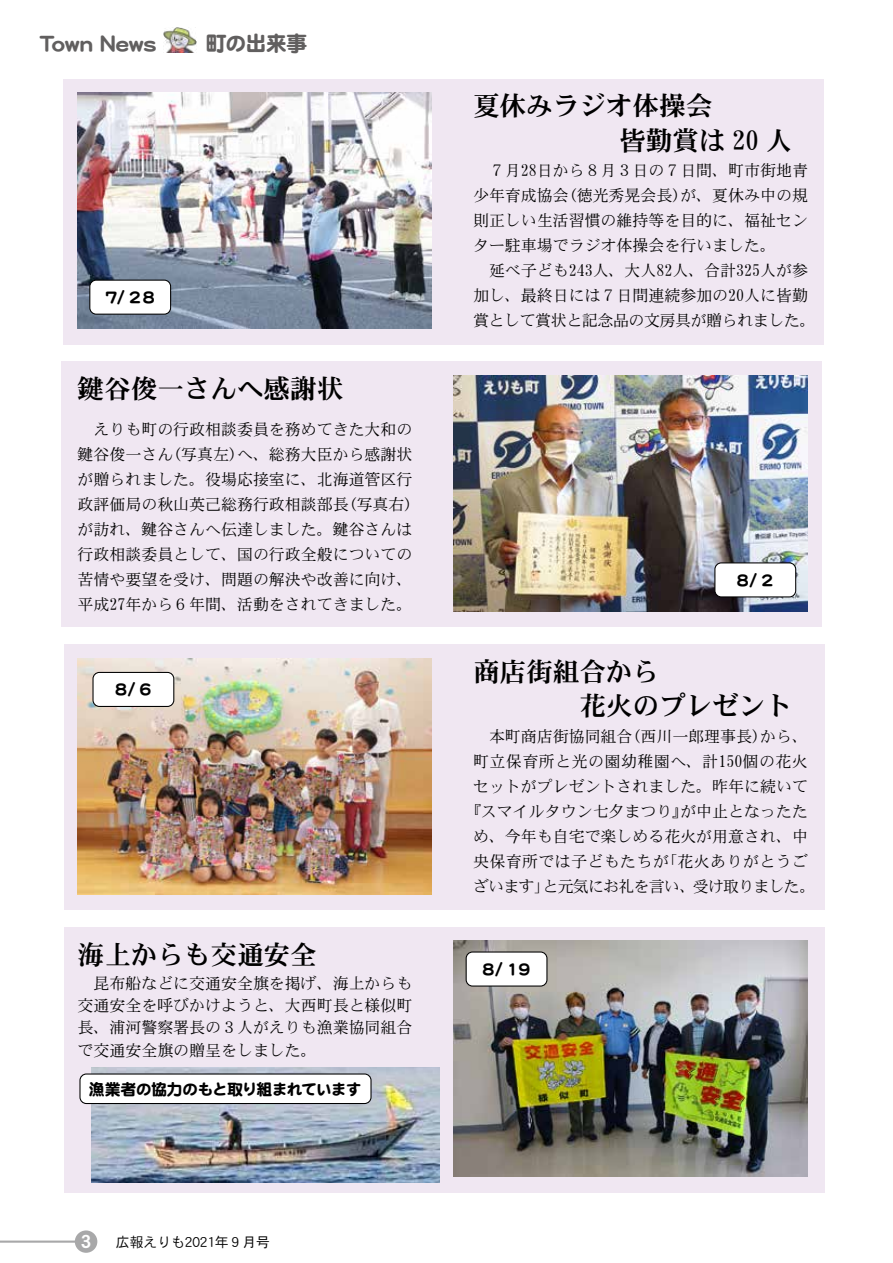
<style>
.page{position:relative;width:893px;height:1263px;background:#fff}
.page>*{position:absolute;margin:0;border:0;box-sizing:border-box;transform-origin:0 0}
.t1{font:26.55px/34.5px "DFHS Mincho W7 WIN RKSJ H";color:#000}
.t2{font:21.3px "DF Maru Gothic SB WINP RKSJ H";letter-spacing:-.025em;color:#615f5f}
.t3{font:18px "DFHS Gothic W7 WINP RKSJ H";color:#fff}
.t4{font:15.9px/25px "DFHS Mincho W3 WIN RKSJ H";color:#000;text-align:right}
.t5{font:15.9px "DF Maru Gothic SB WINP RKSJ H";letter-spacing:-.06em;color:#000}
.t6{font:15.9px "DFHS Mincho W3 WIN RKSJ H";letter-spacing:.03em;color:#000}
.t7{font:15.9px "DFHS Mincho W3 WIN RKSJ H";letter-spacing:.025em;color:#000}
.t8{font:15.9px "DFHS Mincho W3 WIN RKSJ H";letter-spacing:-.05em;color:#000}
.t9{font:13.8px "DFHS Gothic W3 WINP RKSJ H";color:#000}
</style>
<div class="page">
<img style="left:164px;top:28px;width:32px;height:25px">
<div style="left:63px;top:79px;width:760px;height:265px;background:#f0e7f2"></div>
<img style="left:78px;top:92px;width:354px;height:236px">
<div style="left:90px;top:280px;width:81px;height:34px;background:#fff;border-radius:6px"></div>
<div style="left:89px;top:280px;width:82px;height:35px;border:1px solid #000;border-radius:6px"></div>
<div style="left:62px;top:361px;width:760px;height:266px;background:#f0e7f2"></div>
<img style="left:454px;top:375px;width:354px;height:236px">
<div style="left:715px;top:563px;width:81px;height:34px;background:#fff;border-radius:6px"></div>
<div style="left:714px;top:562px;width:82px;height:35px;border:1px solid #000;border-radius:6px"></div>
<div style="left:64px;top:644px;width:760px;height:266px;background:#f0e7f2"></div>
<img style="left:78px;top:658px;width:354px;height:236px">
<div style="left:93px;top:672px;width:81px;height:34px;background:#fff;border-radius:6px"></div>
<div style="left:92px;top:672px;width:82px;height:35px;border:1px solid #000;border-radius:6px"></div>
<div style="left:64px;top:927px;width:760px;height:266px;background:#f0e7f2"></div>
<img style="left:454px;top:941px;width:354px;height:236px">
<div style="left:466px;top:952px;width:81px;height:34px;background:#fff;border-radius:6px"></div>
<div style="left:466px;top:951px;width:81px;height:35px;border:1px solid #000;border-radius:6px"></div>
<img style="left:91px;top:1067px;width:349px;height:115px">
<div style="left:80px;top:1074px;width:291px;height:29px;background:#fff;border-radius:6px"></div>
<div style="left:79px;top:1073px;width:293px;height:31px;border:1px solid #000;border-radius:6px"></div>
<hr style="left:0;top:1240px;width:80px;height:3px;background:#a8a8a9">
<div style="left:75px;top:1230px;width:22px;height:23px;background:#a8a8a9;border-radius:50%"></div>
<h2 class="t2" style="left:39px;top:33px;width:270px">Town News　　町の出来事</h2>
<p class="t5" style="left:103px;top:289px;width:55px">７/ ２８</p>
<h1 class="t1" style="left:78px;top:371px;width:267px">鍵谷俊一さんへ感謝状</h1>
<p class="t4" style="left:78px;top:416px;width:336px">　えりも町の行政相談委員を務めてきた大和の（写真左へ）、総務大臣から感謝状</p>
<p class="t4" style="left:78px;top:441px;width:97px">鍵谷俊一さん</p>
<p class="t4" style="left:78px;top:466px;width:336px">が贈られました。役場応接室に、北海道管区行</p>
<p class="t4" style="left:341px;top:491px;width:81px">（写真右(</p>
<p class="t4" style="left:78px;top:491px;width:336px;text-align:left">政評価局の秋山英己総務行政相談部長<br>が訪れ、鍵谷さんへ伝達しました。鍵谷さんは行政相談委員として、国の行政全般についての苦情や要望を受け、問題の解決や改善に向け、平成27年から６年間、活動をされてきました。</p>
<p class="t5" style="left:113px;top:681px;width:42px">８/６</p>
<h1 class="t1" style="left:78px;top:937px;width:241px">海上からも交通安全</h1>
<p class="t4" style="left:78px;top:994px;width:336px;line-height:22.4px;text-align:justify">交通安全を呼びかけようと、大西町長と様似町長、浦河警察署長の３人がえりも漁業協同組合で交通安全旗の贈呈をしました。</p>
<p class="t5" style="left:89px;top:1081px;width:274px">漁業者の協力のもと取り組まれています</p>
<p class="t4" style="left:78px;top:970px;width:336px">　昆布船などに交通安全旗を掲げ、海上からも</p>
<p class="t3" style="left:81px;top:1233px;width:12px">3</p>
<p class="t9" style="left:116px;top:1235px;width:156px">広報えりも2021年９月号</p>
<h1 class="t1" style="left:619px;top:89px;width:174px;text-indent:-146px">夏休みラジオ体操会<br>皆勤賞は 20 人</h1>
<p class="t4" style="left:473px;top:158px;width:336px">　７月28日から８月３日の７日間、町市街地青（徳光秀晃会長が）、夏休み中の規</p>
<p class="t4" style="left:473px;top:183px;width:344px;text-align:left">少年育成協会<br>則正しい生活習慣の維持等を目的に、福祉センター駐車場でラジオ体操会を行いました。<br>　延べ子ども243人、大人82人、合計325人が参加し、最終日には７日間連続参加の20人に皆勤賞として賞状と記念品の文房具が贈られました。</p>
<p class="t5" style="left:735px;top:572px;width:42px">８/２</p>
<h1 class="t1" style="left:579px;top:654px;width:214px;text-indent:-106px">商店街組合から<br>花火のプレゼント</h1>
<p class="t4" style="left:760px;top:724px;width:49px">から、</p>
<p class="t4" style="left:473px;top:724px;width:161px">　本町商店街協同組合</p>
<p class="t6" style="left:473px;top:753px;width:336px">町立保育所と光の園幼稚園へ、計150個の花火</p>
<p class="t4" style="left:473px;top:774px;width:336px">セットがプレゼントされました。昨年に続いて</p>
<p class="t4" style="left:680px;top:799px;width:129px">が中止となったた</p>
<p class="t4" style="left:625px;top:724px;width:145px">（西川一郎理事長）</p>
<p class="t4" style="left:465px;top:799px;width:225px">『スマイルタウン七夕まつり』</p>
<p class="t4" style="left:473px;top:824px;width:336px">め、今年も自宅で楽しめる花火が用意され、中</p>
<p class="t7" style="left:661px;top:853px;width:148px">「花火ありがとうご</p>
<p class="t7" style="left:473px;top:853px;width:197px">央保育所では子どもたちが</p>
<p class="t4" style="left:473px;top:874px;width:79px">ざいます」</p>
<p class="t8" style="left:542px;top:878px;width:155px">と元気にお礼を言い、</p>
<p class="t8" style="left:693px;top:878px;width:124px">受け取りました。</p>
<p class="t5" style="left:480px;top:961px;width:54px">８/ １９</p>
</div>
